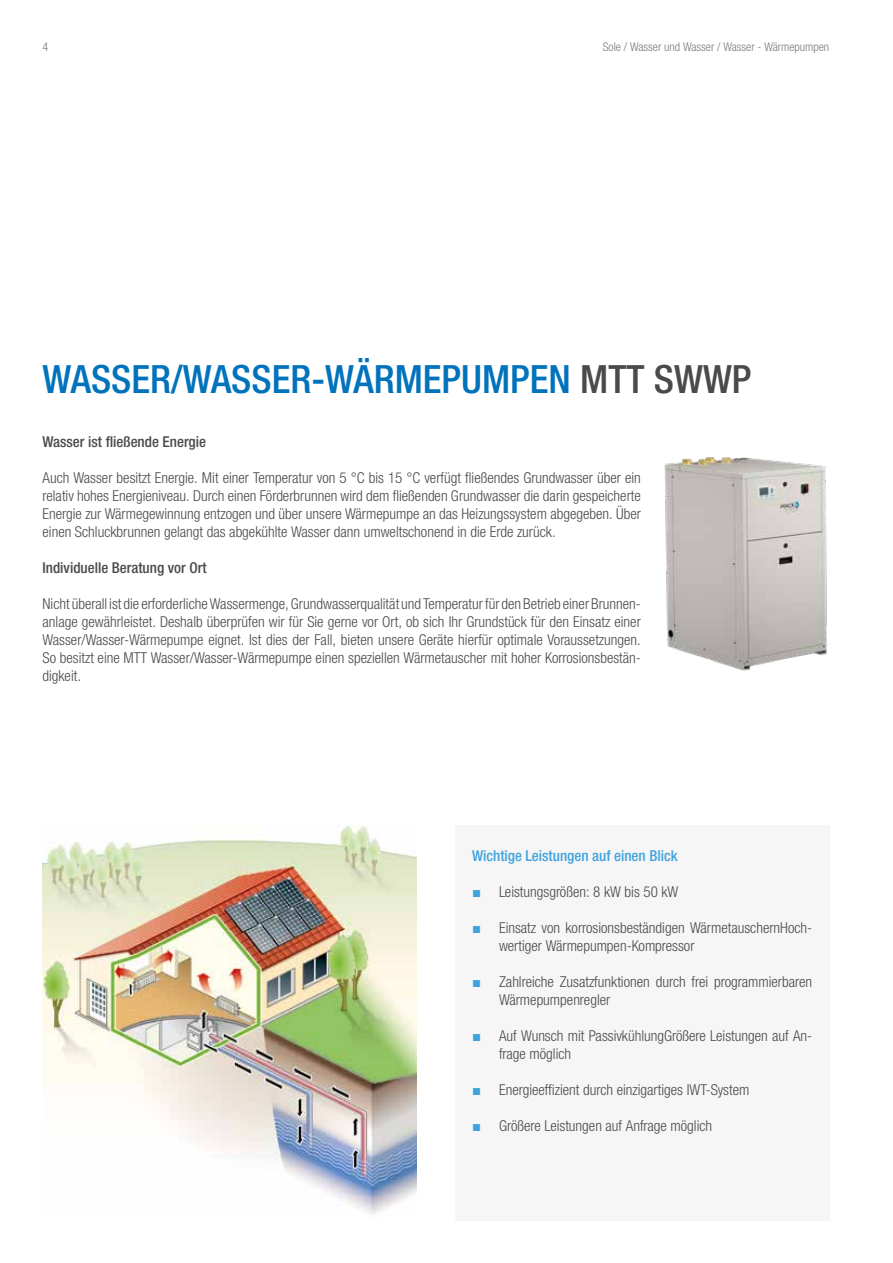
<style>
.page{position:relative;width:893px;height:1263px;background:#fff}
.page>*{position:absolute;margin:0;border:0;box-sizing:border-box;transform-origin:0 0}
.t1{font:500 condensed 39px "Helvetica Neue LTW1 G";color:#0073bc}
.t2{font:300 condensed 15px/18px "Helvetica Neue LTW1 G";color:#4a4a49}
.t3{font:500 condensed 15px "Helvetica Neue LTW1 G";color:#4a4a49}
.t4{font:500 condensed 15px "Helvetica Neue LTW1 G";color:#3ea3dc}
.t5{font:300 condensed 12px "Helvetica Neue LTW1 G";color:#7c7b7b}
.s1{color:#4a4a49}
.s2{font-family:"Impact";font-weight:400;font-stretch:normal;color:#3ea3dc}
</style>
<div class="page">
<div style="left:455px;top:825px;width:374px;height:395px;background:#f6f6f6"></div>
<img style="left:43px;top:826px;width:374px;height:389px">
<img style="left:664px;top:457px;width:163px;height:214px">
<p class="t5" style="left:43px;top:40px;width:7px">4</p>
<p class="t5" style="left:603px;top:40px;width:228px">Sole / Wasser und Wasser / Wasser - Wärmepumpen</p>
<h1 class="t1" style="left:43px;top:356px;width:710px">WASSER/WASSER-WÄRMEPUMPEN <span class="s1">MTT SWWP</span></h1>
<p class="t3" style="left:43px;top:433px;width:165px">Wasser ist fließende Energie</p>
<p class="t2" style="left:43px;top:469px;width:600px;text-align:justify">Auch Wasser besitzt Energie. Mit einer Temperatur von 5 °C bis 15 °C verfügt fließendes Grundwasser über ein relativ hohes Energieniveau. Durch einen Förderbrunnen wird dem fließenden Grundwasser die darin gespeicherte Energie zur Wärmegewinnung entzogen und über unsere Wärmepumpe an das Heizungssystem abgegeben. Über einen Schluckbrunnen gelangt das abgekühlte Wasser dann umweltschonend in die Erde zurück.</p>
<p class="t3" style="left:43px;top:559px;width:166px">Individuelle Beratung vor Ort</p>
<p class="t2" style="left:43px;top:595px;width:600px;text-align:justify">Nicht überall ist die erforderliche Wassermenge, Grundwasserqualität und Temperatur für den Betrieb einer Brunnen&shy;anlage gewährleistet. Deshalb überprüfen wir für Sie gerne vor Ort, ob sich Ihr Grundstück für den Einsatz einer Wasser/Wasser-Wärmepumpe eignet. Ist dies der Fall, bieten unsere Geräte hierfür optimale Voraussetzungen.<br>So besitzt eine MTT Wasser/Wasser-Wärmepumpe einen speziellen Wärmetauscher mit hoher Korrosionsbestän&shy;digkeit.</p>
<p class="t4" style="left:472px;top:847px;width:207px">Wichtige Leistungen auf einen Blick</p>
<p class="t2" style="left:472px;top:883px;width:208px"><span class="s2">■</span> Leistungsgrößen: 8 kW bis 50 kW</p>
<p class="t2" style="left:499px;top:919px;width:315px;text-indent:-27px"><span class="s2">■</span> Einsatz von korrosionsbeständigen WärmetauschernHoch&shy;wertiger Wärmepumpen-Kompressor</p>
<p class="t2" style="left:499px;top:973px;width:315px;text-indent:-27px"><span class="s2">■</span> Zahlreiche Zusatzfunktionen durch frei programmierbaren<br>Wärmepumpenregler</p>
<p class="t2" style="left:499px;top:1027px;width:315px;text-indent:-27px"><span class="s2">■</span> Auf Wunsch mit PassivkühlungGrößere Leistungen auf An&shy;frage möglich</p>
<p class="t2" style="left:472px;top:1081px;width:279px"><span class="s2">■</span> Energieeffizient durch einzigartiges IWT-System</p>
<p class="t2" style="left:472px;top:1117px;width:242px"><span class="s2">■</span> Größere Leistungen auf Anfrage möglich</p>
</div>
